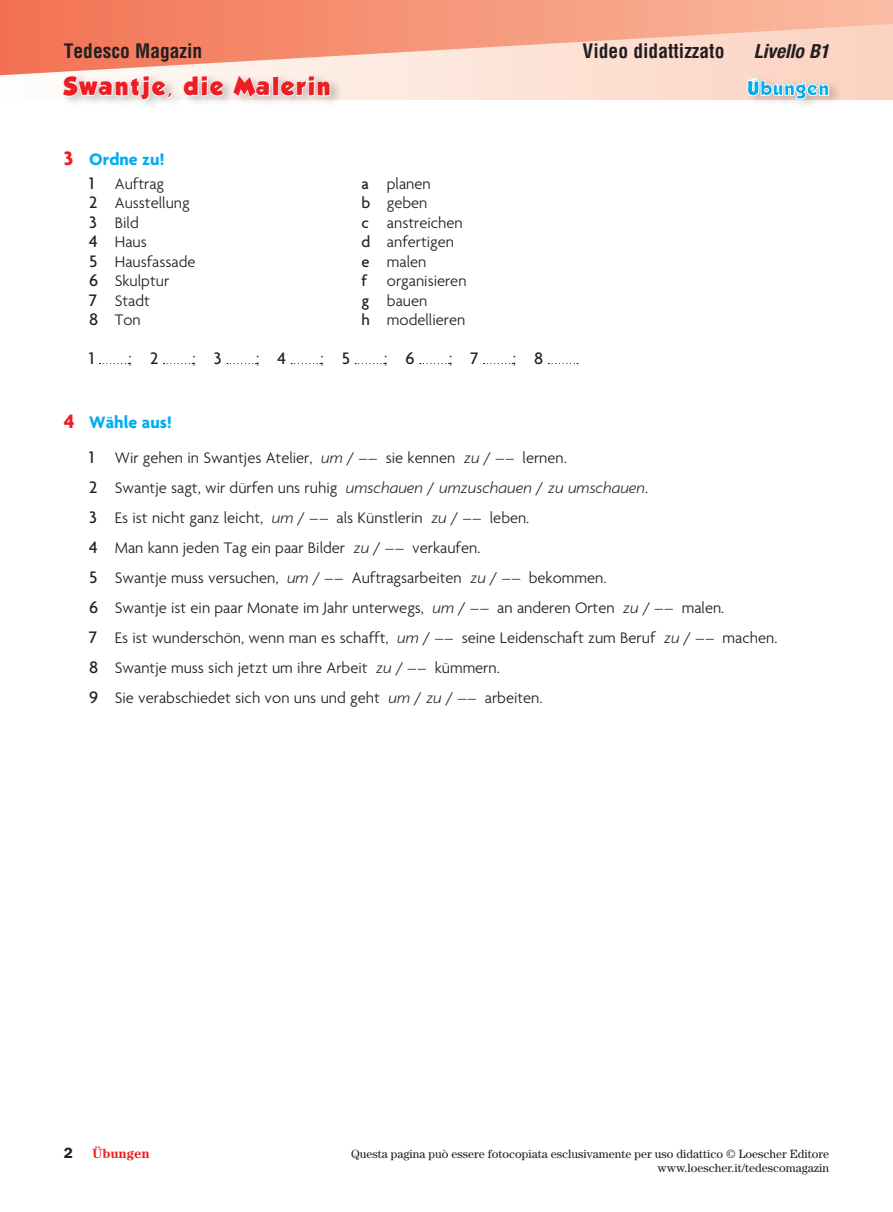
<style>
.page{position:relative;width:893px;height:1212px;background:#fff}
.page>*{position:absolute;margin:0;border:0;box-sizing:border-box;transform-origin:0 0}
.t1{font:22.5px "GROBOLD";letter-spacing:.1em;color:#ee1d23}
._02_Testo_Esercizi{font:700 condensed 19.5px "Helvetica";color:#231f20}
._02_Testo_Esercizi-2{font:italic 700 condensed 19.5px "Helvetica Neue";color:#231f20}
._02_Titolo_Esercizi{font:700 18px "Agenda";color:#00aeef}
._02_Testo_Esercizi-3{font:300 18px "Agenda";color:#231f20}
.t2{font:18px "GROBOLD";letter-spacing:.05em;color:#00aeef}
._02_Testo_Esercizi-4{font:500 18px "Agenda";color:#231f20}
._02_Testo_Esercizi-5{font:300 16.5px "Agenda";color:#231f20}
.t3{font:600 15px "Franklin Gothic";color:#231f20}
.t4{font:700 13.5px "Century";color:#ee1d23}
.t5{font:12px "Century";color:#231f20}
.s1{font-size:21px;color:#ee1d23}
.s2{font-weight:500;font-size:18px}
.s3{font-weight:500}
.s4{font-style:italic}
</style>
<div class="page">
<svg style="left:0;top:75px;width:892px;height:24px"></svg>
<svg style="left:0;top:0;width:893px;height:75px;background:#f7a78e"></svg>
<div style="left:60px;top:69px;width:781px;height:41px;background:#231f20;opacity:.25"></div>
<svg style="left:61px;top:74px;width:113px;height:29px"></svg>
<svg style="left:182px;top:75px;width:43px;height:22px"></svg>
<svg style="left:231px;top:73px;width:40px;height:27px"></svg>
<div style="left:272px;top:76px;width:7px;height:20px;border:2px solid #fff"></div>
<svg style="left:279px;top:75px;width:52px;height:23px"></svg>
<svg style="left:747px;top:77px;width:82px;height:33px"></svg>
<hr style="left:892px;top:21px;width:1px;height:78px;background:#fcd2c0">
<svg style="left:99px;top:363px;width:30px;height:1px"></svg>
<svg style="left:163px;top:363px;width:30px;height:1px"></svg>
<svg style="left:227px;top:363px;width:29px;height:1px"></svg>
<svg style="left:291px;top:363px;width:30px;height:1px"></svg>
<svg style="left:355px;top:363px;width:30px;height:1px"></svg>
<svg style="left:420px;top:363px;width:29px;height:1px"></svg>
<svg style="left:484px;top:363px;width:29px;height:1px"></svg>
<svg style="left:548px;top:363px;width:30px;height:1px"></svg>
<p class="_02_Testo_Esercizi" style="left:64px;top:39px;width:140px">Tedesco Magazin</p>
<p class="_02_Testo_Esercizi" style="left:583px;top:39px;width:143px">Video didattizzato</p>
<p class="_02_Testo_Esercizi-2" style="left:754px;top:39px;width:77px">Livello B1</p>
<p class="t1" style="left:64px;top:73px;width:268px">Swantje, die Malerin</p>
<p class="t2" style="left:747px;top:78px;width:84px">Übungen</p>
<p class="_02_Titolo_Esercizi" style="left:64px;top:148px;width:102px"><span class="s1">3</span> Ordne zu!</p>
<p class="_02_Testo_Esercizi-5" style="left:89px;top:174px;width:76px"><span class="s2">1</span> Auftrag</p>
<p class="_02_Testo_Esercizi-5" style="left:361px;top:174px;width:71px"><span class="s3">a</span> planen</p>
<p class="_02_Testo_Esercizi-5" style="left:89px;top:193px;width:102px"><span class="s2">2</span> Ausstellung</p>
<p class="_02_Testo_Esercizi-5" style="left:361px;top:193px;width:68px"><span class="s3">b</span> geben</p>
<p class="_02_Testo_Esercizi-5" style="left:89px;top:213px;width:51px"><span class="s2">3</span> Bild</p>
<p class="_02_Testo_Esercizi-5" style="left:361px;top:213px;width:103px"><span class="s3">c</span> anstreichen</p>
<p class="_02_Testo_Esercizi-5" style="left:89px;top:232px;width:59px"><span class="s2">4</span> Haus</p>
<p class="_02_Testo_Esercizi-5" style="left:361px;top:232px;width:94px"><span class="s3">d</span> anfertigen</p>
<p class="_02_Testo_Esercizi-5" style="left:89px;top:252px;width:108px"><span class="s2">5</span> Hausfassade</p>
<p class="_02_Testo_Esercizi-5" style="left:361px;top:252px;width:67px"><span class="s3">e</span> malen</p>
<p class="_02_Testo_Esercizi-5" style="left:89px;top:271px;width:81px"><span class="s2">6</span> Skulptur</p>
<p class="_02_Testo_Esercizi-5" style="left:361px;top:271px;width:107px"><span class="s3">f</span> organisieren</p>
<p class="_02_Testo_Esercizi-5" style="left:89px;top:291px;width:62px"><span class="s2">7</span> Stadt</p>
<p class="_02_Testo_Esercizi-5" style="left:361px;top:291px;width:67px"><span class="s3">g</span> bauen</p>
<p class="_02_Testo_Esercizi-5" style="left:89px;top:310px;width:53px"><span class="s2">8</span> Ton</p>
<p class="_02_Testo_Esercizi-5" style="left:361px;top:310px;width:105px"><span class="s3">h</span> modellieren</p>
<p class="_02_Testo_Esercizi-4" style="left:89px;top:347px;width:6px">1</p>
<p class="_02_Testo_Esercizi-3" style="left:129px;top:348px;width:31px">; <span class="s3">2</span></p>
<p class="_02_Testo_Esercizi-3" style="left:193px;top:348px;width:31px">; <span class="s3">3</span></p>
<p class="_02_Testo_Esercizi-3" style="left:256px;top:348px;width:32px">; <span class="s3">4</span></p>
<p class="_02_Testo_Esercizi-3" style="left:320px;top:348px;width:31px">; <span class="s3">5</span></p>
<p class="_02_Testo_Esercizi-3" style="left:384px;top:348px;width:32px">; <span class="s3">6</span></p>
<p class="_02_Testo_Esercizi-3" style="left:449px;top:348px;width:31px">; <span class="s3">7</span></p>
<p class="_02_Testo_Esercizi-3" style="left:513px;top:348px;width:32px">; <span class="s3">8</span></p>
<p class="_02_Titolo_Esercizi" style="left:64px;top:411px;width:110px"><span class="s1">4</span> Wähle aus!</p>
<p class="_02_Testo_Esercizi-5" style="left:89px;top:448px;width:479px"><span class="s2">1</span> Wir gehen in Swantjes Atelier, <span class="s4">um</span> / –– sie kennen <span class="s4">zu</span> / –– lernen.</p>
<p class="_02_Testo_Esercizi-5" style="left:89px;top:478px;width:560px"><span class="s2">2</span> Swantje sagt, wir dürfen uns ruhig <span class="s4">umschauen</span> / <span class="s4">umzuschauen</span> / <span class="s4">zu umschauen</span>.</p>
<p class="_02_Testo_Esercizi-5" style="left:89px;top:508px;width:442px"><span class="s2">3</span> Es ist nicht ganz leicht, <span class="s4">um</span> / –– als Künstlerin <span class="s4">zu</span> / –– leben.</p>
<p class="_02_Testo_Esercizi-5" style="left:89px;top:538px;width:393px"><span class="s2">4</span> Man kann jeden Tag ein paar Bilder <span class="s4">zu</span> / –– verkaufen.</p>
<p class="_02_Testo_Esercizi-5" style="left:89px;top:568px;width:519px"><span class="s2">5</span> Swantje muss versuchen, <span class="s4">um</span> / –– Auftragsarbeiten <span class="s4">zu</span> / –– bekommen.</p>
<p class="_02_Testo_Esercizi-5" style="left:89px;top:598px;width:637px"><span class="s2">6</span> Swantje ist ein paar Monate im Jahr unterwegs, <span class="s4">um</span> / –– an anderen Orten <span class="s4">zu</span> / –– malen.</p>
<p class="_02_Testo_Esercizi-5" style="left:89px;top:628px;width:690px"><span class="s2">7</span> Es ist wunderschön, wenn man es schafft, <span class="s4">um</span> / –– seine Leidenschaft zum Beruf <span class="s4">zu</span> / –– machen.</p>
<p class="_02_Testo_Esercizi-5" style="left:89px;top:658px;width:412px"><span class="s2">8</span> Swantje muss sich jetzt um ihre Arbeit <span class="s4">zu</span> / –– kümmern.</p>
<p class="_02_Testo_Esercizi-5" style="left:89px;top:688px;width:455px"><span class="s2">9</span> Sie verabschiedet sich von uns und geht <span class="s4">um</span> / <span class="s4">zu</span> / –– arbeiten.</p>
<p class="t3" style="left:64px;top:1144px;width:10px">2</p>
<p class="t4" style="left:93px;top:1145px;width:59px">Übungen</p>
<p class="t5" style="left:351px;top:1146px;width:480px">Questa pagina può essere fotocopiata esclusivamente per uso didattico © Loescher Editore</p>
<p class="t5" style="left:657px;top:1161px;width:173px">www.loescher.it/tedescomagazin</p>
</div>
